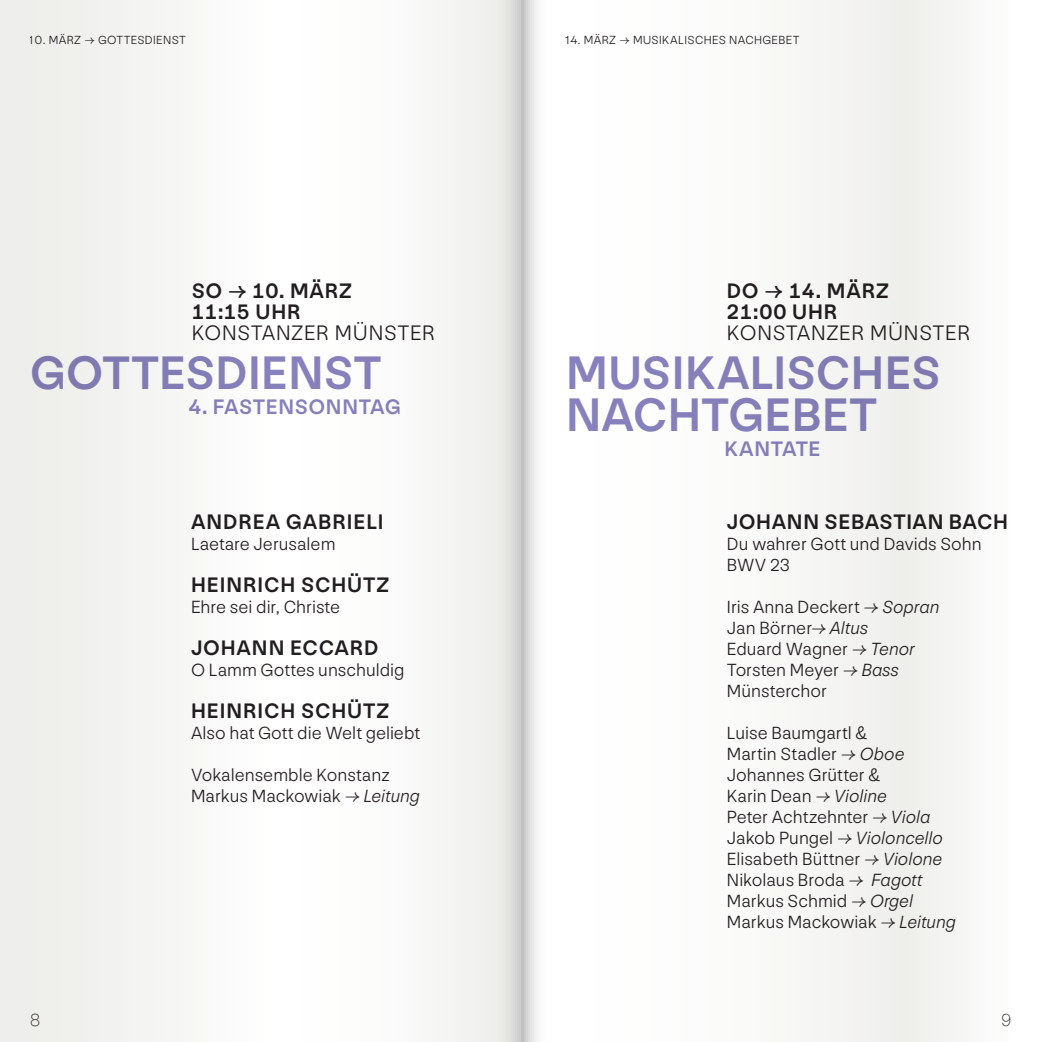
<style>
.page{position:relative;width:1042px;height:1042px;background:#fff}
.page>*{position:absolute;margin:0;border:0;box-sizing:border-box;transform-origin:0 0}
.t1{font:500 49px/42px "NN Nouvelle Grotesk STD";letter-spacing:.005em;color:#8781bd}
.t2{font:500 21.88px/21px "NN Nouvelle Grotesk STD";letter-spacing:.04em;color:#231f20}
.t3{font:300 21.88px "NN Nouvelle Grotesk STD";letter-spacing:.025em;color:#231f20}
.t4{font:500 21.88px "NN Nouvelle Grotesk STD";letter-spacing:.025em;color:#8781bd}
.t5{font:300 18.38px/21px "NN Nouvelle Grotesk STD";color:#231f20}
.t6{font:18.38px "NN Nouvelle Grotesk STD Light Diagonal";color:#231f20}
.t7{font:100 18.38px "NN Nouvelle Grotesk STD";color:#231f20}
.t8{font:300 12.25px "NN Nouvelle Grotesk STD";letter-spacing:.03em;color:#231f20}
.s1{font-family:"NN Nouvelle Grotesk STD Light Diagonal";font-weight:400}
.s2{font-family:"NN Nouvelle Grotesk STD";font-weight:300}
</style>
<div class="page">
<div style="left:0;top:0;width:521px;height:1042px;background:#f6f6f5"></div>
<div style="left:521px;top:0;width:521px;height:1042px;background:linear-gradient(to right,#fafafa,#f6f6f5)"></div>
<p class="t8" style="left:30px;top:33px;width:158px">10. MÄRZ → GOTTESDIENST</p>
<p class="t2" style="left:192px;top:280px;width:162px">SO → 10. MÄRZ<br>11:15 UHR</p>
<p class="t3" style="left:192px;top:320px;width:245px">KONSTANZER MÜNSTER</p>
<h1 class="t1" style="left:30px;top:352px;width:353px">GOTTESDIENST</h1>
<p class="t4" style="left:189px;top:393px;width:214px">4. FASTENSONNTAG</p>
<p class="t2" style="left:191px;top:511px;width:194px">ANDREA GABRIELI</p>
<p class="t5" style="left:191px;top:533px;width:146px">Laetare Jerusalem</p>
<p class="t2" style="left:191px;top:574px;width:200px">HEINRICH SCHÜTZ</p>
<p class="t5" style="left:191px;top:596px;width:151px">Ehre sei dir, Christe</p>
<p class="t2" style="left:191px;top:637px;width:189px">JOHANN ECCARD</p>
<p class="t5" style="left:191px;top:659px;width:215px">O Lamm Gottes unschuldig</p>
<p class="t2" style="left:191px;top:700px;width:200px">HEINRICH SCHÜTZ</p>
<p class="t5" style="left:191px;top:722px;width:230px">Also hat Gott die Welt geliebt</p>
<p class="t5" style="left:191px;top:764px;width:230px">Vokalensemble Konstanz<br>Markus Mackowiak <span class="s1">→ Leitung</span></p>
<p class="t8" style="left:566px;top:33px;width:235px">14. MÄRZ → MUSIKALISCHES NACHGEBET</p>
<p class="t2" style="left:727px;top:280px;width:164px">DO → 14. MÄRZ<br>21:00 UHR</p>
<p class="t3" style="left:727px;top:320px;width:245px">KONSTANZER MÜNSTER</p>
<h1 class="t1" style="left:566px;top:352px;width:376px">MUSIKALISCHES<br>NACHTGEBET</h1>
<p class="t4" style="left:724px;top:435px;width:98px">KANTATE</p>
<p class="t2" style="left:727px;top:511px;width:283px">JOHANN SEBASTIAN BACH</p>
<p class="t5" style="left:727px;top:533px;width:256px">Du wahrer Gott und Davids Sohn<br>BWV 23</p>
<p class="t5" style="left:727px;top:596px;width:214px">Iris Anna Deckert <span class="s1">→ Sopran<br></span>Jan Börner<span class="s1">→ Altus<br></span>Eduard Wagner <span class="s1">→ Tenor<br></span>Torsten Meyer <span class="s1">→ Bass<br></span>Münsterchor</p>
<p class="t5" style="left:727px;top:722px;width:205px">Luise Baumgartl &amp;<br>Martin Stadler <span class="s1">→ Oboe<br></span>Johannes Grütter &amp;<br>Karin Dean <span class="s1">→ Violine<br></span>Peter Achtzehnter <span class="s1">→ Viola</span></p>
<p class="t6" style="left:727px;top:827px;width:217px"><span class="s2">Jakob Pungel</span> → Violoncello</p>
<p class="t5" style="left:727px;top:848px;width:230px">Elisabeth Büttner <span class="s1">→ Violone<br></span>Nikolaus Broda <span class="s1">→ Fagott<br></span>Markus Schmid <span class="s1">→ Orgel<br></span>Markus Mackowiak <span class="s1">→ Leitung</span></p>
<p class="t7" style="left:30px;top:1010px;width:12px">8</p>
<p class="t7" style="left:1001px;top:1010px;width:12px">9</p>
</div>
